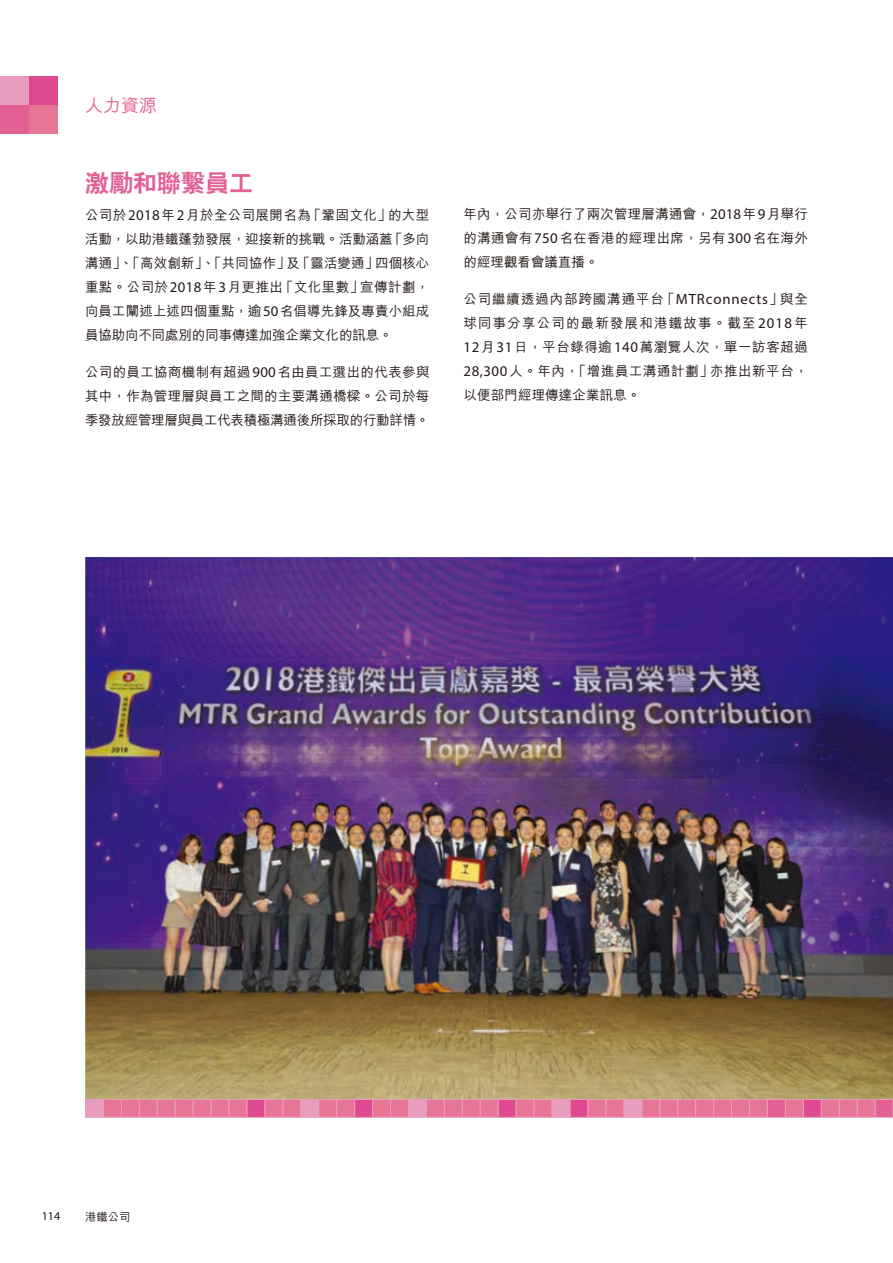
<style>
.page{position:relative;width:893px;height:1263px;background:#fff}
.page>*{position:absolute;margin:0;border:0;box-sizing:border-box;transform-origin:0 0}
.t1{font:800 24px "C Hei 2 HK";color:#e36094}
.t2{font:500 18px "M Hei HK";color:#e36094}
.t3{font:500 13.5px/24px "M Hei HK";letter-spacing:.01em;color:#231916;text-align:justify}
.t4{font:12px "Myriad Pro";color:#231916}
.t5{font:500 11.25px "M Hei HK";color:#231916}
.s1{font-family:"Myriad Pro";font-weight:400;font-size:14.85px}
</style>
<div class="page">
<div style="left:0;top:77px;width:29px;height:28px;background:#e89dbe"></div>
<div style="left:0;top:105px;width:29px;height:29px;background:#e36094"></div>
<div style="left:29px;top:77px;width:29px;height:28px;background:#df4990"></div>
<div style="left:29px;top:105px;width:29px;height:29px;background:#e77596"></div>
<img style="left:85px;top:557px;width:808px;height:542px">
<div style="left:713px;top:1099px;width:19px;height:19px;background:#e77596;border:1px solid #e89dbe"></div>
<div style="left:695px;top:1099px;width:19px;height:19px;background:#e77596;border:1px solid #e89dbe"></div>
<div style="left:677px;top:1099px;width:19px;height:19px;background:#e77596;border:1px solid #e89dbe"></div>
<div style="left:659px;top:1099px;width:19px;height:19px;background:#e77596;border:1px solid #e89dbe"></div>
<div style="left:641px;top:1099px;width:19px;height:19px;background:#e77596;border:1px solid #e89dbe"></div>
<div style="left:875px;top:1099px;width:18px;height:18px;background:#e36094"></div>
<div style="left:875px;top:1099px;width:18px;height:19px;border:1px solid #e89dbe"></div>
<div style="left:857px;top:1099px;width:18px;height:19px;background:#e77596;border:1px solid #e89dbe"></div>
<div style="left:839px;top:1099px;width:18px;height:19px;background:#e77596;border:1px solid #e89dbe"></div>
<div style="left:821px;top:1099px;width:18px;height:19px;background:#e77596;border:1px solid #e89dbe"></div>
<div style="left:803px;top:1099px;width:19px;height:19px;background:#df4990;border:1px solid #e89dbe"></div>
<div style="left:570px;top:1099px;width:18px;height:19px;background:#df4990;border:1px solid #e89dbe"></div>
<div style="left:785px;top:1099px;width:19px;height:19px;background:#e77596;border:1px solid #e89dbe"></div>
<div style="left:767px;top:1099px;width:19px;height:19px;background:#e36094;border:1px solid #e89dbe"></div>
<div style="left:749px;top:1099px;width:19px;height:19px;background:#e77596;border:1px solid #e89dbe"></div>
<div style="left:731px;top:1099px;width:19px;height:19px;background:#e77596;border:1px solid #e89dbe"></div>
<div style="left:623px;top:1099px;width:19px;height:19px;background:#e89dbe;border:1px solid #e89dbe"></div>
<div style="left:605px;top:1099px;width:19px;height:19px;background:#e77596;border:1px solid #e89dbe"></div>
<div style="left:588px;top:1099px;width:18px;height:19px;background:#e77596;border:1px solid #e89dbe"></div>
<div style="left:103px;top:1099px;width:19px;height:19px;background:#e77596;border:1px solid #e89dbe"></div>
<div style="left:121px;top:1099px;width:19px;height:19px;background:#e77596;border:1px solid #e89dbe"></div>
<div style="left:85px;top:1099px;width:19px;height:19px;background:#e89dbe;border:1px solid #e89dbe"></div>
<div style="left:426px;top:1099px;width:19px;height:19px;background:#e77596;border:1px solid #e89dbe"></div>
<div style="left:444px;top:1099px;width:19px;height:19px;background:#e77596;border:1px solid #e89dbe"></div>
<div style="left:462px;top:1099px;width:19px;height:19px;background:#e77596;border:1px solid #e89dbe"></div>
<div style="left:480px;top:1099px;width:19px;height:19px;background:#e77596;border:1px solid #e89dbe"></div>
<div style="left:139px;top:1099px;width:19px;height:19px;background:#e77596;border:1px solid #e89dbe"></div>
<div style="left:157px;top:1099px;width:19px;height:19px;background:#e77596;border:1px solid #e89dbe"></div>
<div style="left:175px;top:1099px;width:19px;height:19px;background:#e77596;border:1px solid #e89dbe"></div>
<div style="left:193px;top:1099px;width:18px;height:19px;background:#e77596;border:1px solid #e89dbe"></div>
<div style="left:211px;top:1099px;width:18px;height:19px;background:#e77596;border:1px solid #e89dbe"></div>
<div style="left:229px;top:1099px;width:18px;height:19px;background:#e77596;border:1px solid #e89dbe"></div>
<div style="left:247px;top:1099px;width:18px;height:19px;background:#df4990;border:1px solid #e89dbe"></div>
<div style="left:265px;top:1099px;width:18px;height:19px;background:#e77596;border:1px solid #e89dbe"></div>
<div style="left:283px;top:1099px;width:18px;height:19px;background:#e77596;border:1px solid #e89dbe"></div>
<div style="left:300px;top:1099px;width:19px;height:19px;background:#e89dbe;border:1px solid #e89dbe"></div>
<div style="left:318px;top:1099px;width:19px;height:19px;background:#e77596;border:1px solid #e89dbe"></div>
<div style="left:336px;top:1099px;width:19px;height:19px;background:#e77596;border:1px solid #e89dbe"></div>
<div style="left:354px;top:1099px;width:19px;height:19px;background:#df4990;border:1px solid #e89dbe"></div>
<div style="left:372px;top:1099px;width:19px;height:19px;background:#e77596;border:1px solid #e89dbe"></div>
<div style="left:390px;top:1099px;width:19px;height:19px;background:#e77596;border:1px solid #e89dbe"></div>
<div style="left:408px;top:1099px;width:19px;height:19px;background:#e89dbe;border:1px solid #e89dbe"></div>
<div style="left:498px;top:1099px;width:19px;height:19px;background:#df4990;border:1px solid #e89dbe"></div>
<div style="left:516px;top:1099px;width:18px;height:19px;background:#e77596;border:1px solid #e89dbe"></div>
<div style="left:534px;top:1099px;width:18px;height:19px;background:#e77596;border:1px solid #e89dbe"></div>
<div style="left:552px;top:1099px;width:18px;height:19px;background:#e89dbe;border:1px solid #e89dbe"></div>
<h2 class="t2" style="left:85px;top:93px;width:73px">人力資源</h2>
<h1 class="t1" style="left:85px;top:167px;width:169px">激勵和聯繫員工</h1>
<p class="t3" style="left:85px;top:202px;width:346px">公司於<span class="s1">2018</span>年<span class="s1">2</span>月於全公司展開名為「鞏固文化」的大型活動，以助港鐵蓬勃發展，迎接新的挑戰。活動涵蓋「多向溝通」、「高效創新」、「共同協作」及「靈活變通」四個核心重點。公司於<span class="s1">2018</span>年<span class="s1">3</span>月更推出「文化里數」宣傳計劃，向員工闡述上述四個重點，逾<span class="s1">50</span>名倡導先鋒及專責小組成員協助向不同處別的同事傳達加強企業文化的訊息。</p>
<p class="t3" style="left:85px;top:359px;width:346px">公司的員工協商機制有超過<span class="s1">900</span>名由員工選出的代表參與其中，作為管理層與員工之間的主要溝通橋樑。公司於每季發放經管理層與員工代表積極溝通後所採取的行動詳情。</p>
<p class="t3" style="left:463px;top:201px;width:346px">年內，公司亦舉行了兩次管理層溝通會，<span class="s1">2018</span>年<span class="s1">9</span>月舉行的溝通會有<span class="s1">750</span>名在香港的經理出席，另有<span class="s1">300</span>名在海外的經理觀看會議直播。</p>
<p class="t3" style="left:463px;top:286px;width:346px">公司繼續透過內部跨國溝通平台「<span class="s1">MTRconnects</span>」與全球同事分享公司的最新發展和港鐵故事。截至<span class="s1">2018</span>年<span class="s1">12</span>月<span class="s1">31</span>日，平台錄得逾<span class="s1">140</span>萬瀏覽人次，單一訪客超過<span class="s1">28,300</span>人。年內，「增進員工溝通計劃」亦推出新平台，以便部門經理傳達企業訊息。</p>
<p class="t4" style="left:42px;top:1210px;width:20px">114</p>
<p class="t5" style="left:85px;top:1208px;width:46px">港鐵公司</p>
</div>
